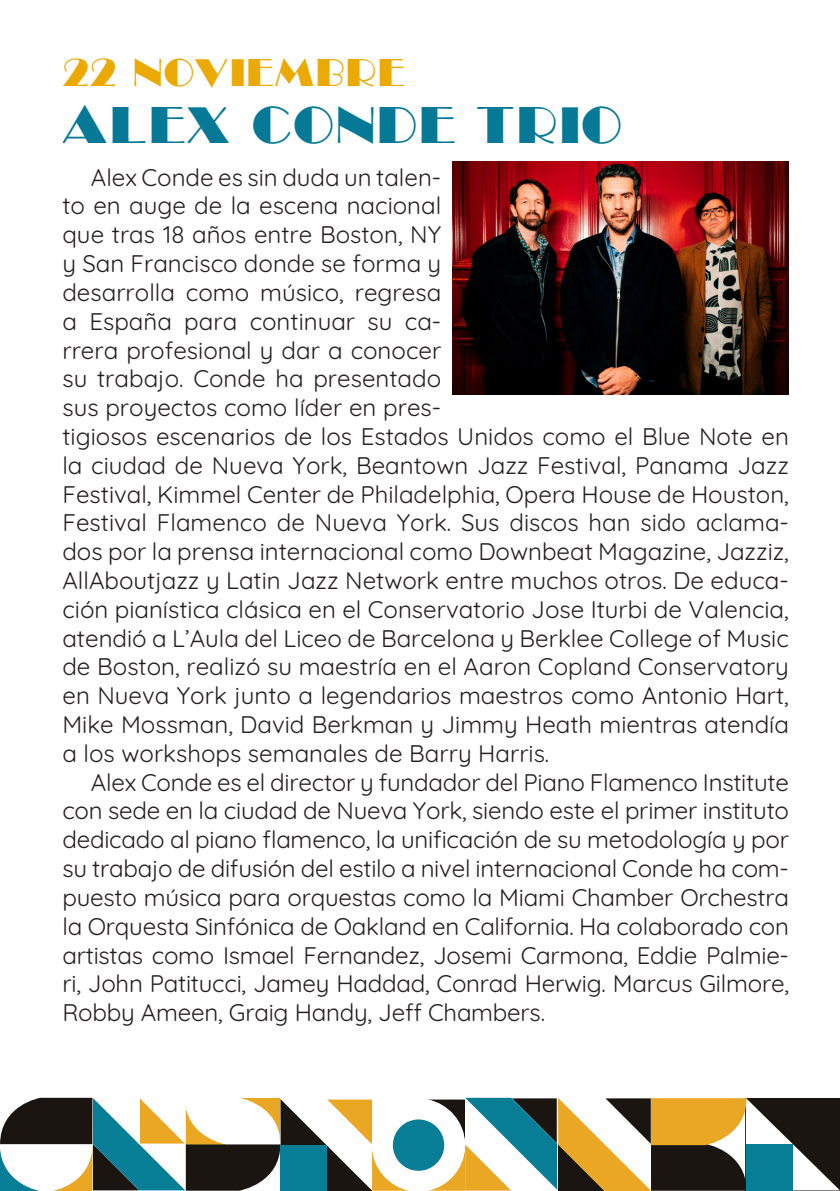
<style>
.page{position:relative;width:840px;height:1191px;background:#fff}
.page>*{position:absolute;margin:0;border:0;box-sizing:border-box;transform-origin:0 0}
.t1{font:48px "Broadway";color:#057996}
.t2{font:36px "Broadway";color:#eba904}
.t3{font:300 24px "Quicksand";color:#231f20}
</style>
<div class="page">
<img style="left:452px;top:162px;width:336px;height:232px">
<svg style="left:0;top:1097px;width:840px;height:94px"></svg>
<p class="t2" style="left:62px;top:49px;width:345px">22 NOVIEMBRE</p>
<p class="t1" style="left:62px;top:95px;width:562px">ALEX CONDE TRIO</p>
<p class="t3" style="left:91px;top:158px;width:352px">Alex Conde es sin duda un talen-</p>
<p class="t3" style="left:62px;top:187px;width:380px">to en auge de la escena nacional</p>
<p class="t3" style="left:62px;top:216px;width:380px">que tras 18 años entre Boston, NY</p>
<p class="t3" style="left:62px;top:245px;width:380px">y San Francisco donde se forma y</p>
<p class="t3" style="left:62px;top:274px;width:380px">desarrolla como músico, regresa</p>
<p class="t3" style="left:62px;top:302px;width:380px">a España para continuar su ca-</p>
<p class="t3" style="left:62px;top:331px;width:380px">rrera profesional y dar a conocer</p>
<p class="t3" style="left:62px;top:360px;width:380px">su trabajo. Conde ha presentado</p>
<p class="t3" style="left:62px;top:389px;width:380px">sus proyectos como líder en pres-</p>
<p class="t3" style="left:62px;top:418px;width:727px">tigiosos escenarios de los Estados Unidos como el Blue Note en</p>
<p class="t3" style="left:62px;top:446px;width:727px">la ciudad de Nueva York, Beantown Jazz Festival, Panama Jazz</p>
<p class="t3" style="left:62px;top:475px;width:727px">Festival, Kimmel Center de Philadelphia, Opera House de Houston,</p>
<p class="t3" style="left:62px;top:504px;width:727px">Festival Flamenco de Nueva York. Sus discos han sido aclama-</p>
<p class="t3" style="left:62px;top:533px;width:727px">dos por la prensa internacional como Downbeat Magazine, Jazziz,</p>
<p class="t3" style="left:62px;top:562px;width:727px">AllAboutjazz y Latin Jazz Network entre muchos otros. De educa-</p>
<p class="t3" style="left:62px;top:590px;width:727px">ción pianística clásica en el Conservatorio Jose Iturbi de Valencia,</p>
<p class="t3" style="left:62px;top:619px;width:727px">atendió a L’Aula del Liceo de Barcelona y Berklee College of Music</p>
<p class="t3" style="left:62px;top:648px;width:727px">de Boston, realizó su maestría en el Aaron Copland Conservatory</p>
<p class="t3" style="left:62px;top:677px;width:727px">en Nueva York junto a legendarios maestros como Antonio Hart,</p>
<p class="t3" style="left:62px;top:706px;width:727px">Mike Mossman, David Berkman y Jimmy Heath mientras atendía</p>
<p class="t3" style="left:62px;top:734px;width:488px">a los workshops semanales de Barry Harris.</p>
<p class="t3" style="left:91px;top:763px;width:699px">Alex Conde es el director y fundador del Piano Flamenco Institute</p>
<p class="t3" style="left:62px;top:792px;width:727px">con sede en la ciudad de Nueva York, siendo este el primer instituto</p>
<p class="t3" style="left:62px;top:821px;width:727px">dedicado al piano flamenco, la unificación de su metodología y por</p>
<p class="t3" style="left:62px;top:850px;width:727px">su trabajo de difusión del estilo a nivel internacional Conde ha com-</p>
<p class="t3" style="left:62px;top:878px;width:727px">puesto música para orquestas como la Miami Chamber Orchestra</p>
<p class="t3" style="left:62px;top:907px;width:727px">la Orquesta Sinfónica de Oakland en California. Ha colaborado con</p>
<p class="t3" style="left:62px;top:936px;width:727px">artistas como Ismael Fernandez, Josemi Carmona, Eddie Palmie-</p>
<p class="t3" style="left:62px;top:965px;width:727px">ri, John Patitucci, Jamey Haddad, Conrad Herwig. Marcus Gilmore,</p>
<p class="t3" style="left:62px;top:994px;width:484px">Robby Ameen, Graig Handy, Jeff Chambers.</p>
</div>
